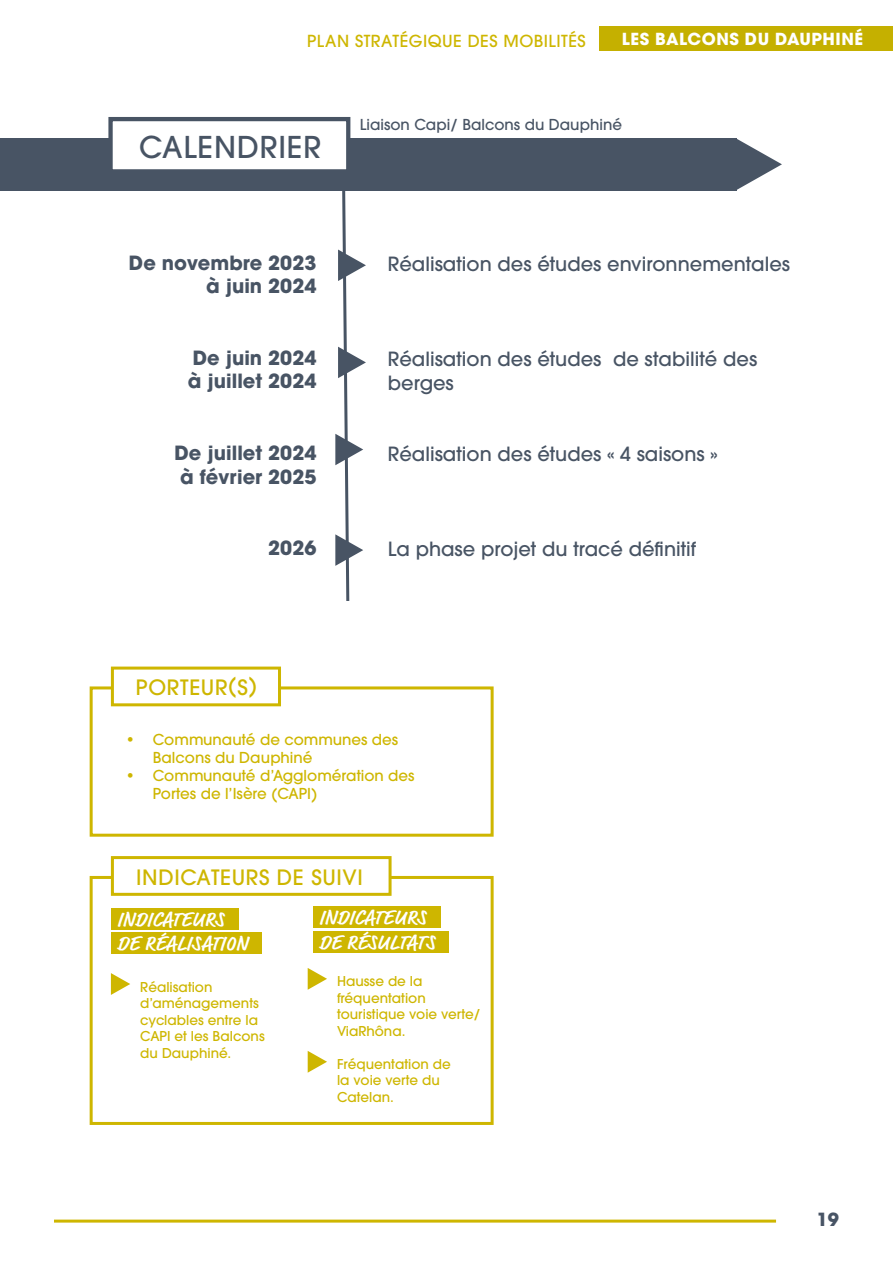
<style>
.page{position:relative;width:893px;height:1263px;background:#fff}
.page>*{position:absolute;margin:0;border:0;box-sizing:border-box;transform-origin:0 0}
.t1{font:500 29.85px "ITC Avant Garde Pro";letter-spacing:.03em;color:#485464}
.t2{font:500 21px "ITC Avant Garde Pro";letter-spacing:.03em;color:#ceb600}
.t3{font:700 20.7px/24.3px "Market Pro";letter-spacing:.01em;color:#fff}
.t4{font:500 19.5px/23.7px "ITC Avant Garde Pro";color:#485464}
.t5{font:700 19.5px/23.7px "ITC Avant Garde Pro";color:#485464}
.t6{font:700 18px "ITC Avant Garde Pro";color:#485465}
.t7{font:500 16.5px "ITC Avant Garde Pro";letter-spacing:.03em;color:#ceb600}
.t8{font:700 16.5px "ITC Avant Garde Pro";letter-spacing:.03em;color:#fff}
.t9{font:500 15px/18px "ITC Avant Garde Pro";color:#ceb600}
.t10{font:500 15px "ITC Avant Garde Pro";color:#485464}
.t11{font:500 13.5px/16.5px "ITC Avant Garde Pro";color:#ceb600}
</style>
<div class="page">
<hr style="left:54px;top:1219px;width:722px;height:3px;background:#ceb600">
<div style="left:600px;top:26px;width:293px;height:25px;background:#c5b000"></div>
<div style="left:90px;top:686px;width:404px;height:151px;border:3px solid #ceb600"></div>
<div style="left:90px;top:876px;width:404px;height:249px;border:3px solid #ceb600"></div>
<div style="left:111px;top:666px;width:170px;height:40px;background:#fff;border:3px solid #ceb600"></div>
<div style="left:111px;top:856px;width:281px;height:40px;background:#fff;border:3px solid #ceb600"></div>
<svg style="left:111px;top:973px;width:19px;height:22px"></svg>
<svg style="left:308px;top:968px;width:19px;height:22px"></svg>
<svg style="left:308px;top:1051px;width:19px;height:22px"></svg>
<div style="left:111px;top:908px;width:128px;height:21px;background:#ceb600"></div>
<div style="left:313px;top:906px;width:128px;height:22px;background:#ceb600"></div>
<div style="left:111px;top:932px;width:150px;height:22px;background:#ceb600"></div>
<div style="left:313px;top:931px;width:135px;height:21px;background:#ceb600"></div>
<div style="left:0;top:138px;width:737px;height:53px;background:#485464"></div>
<svg style="left:737px;top:139px;width:45px;height:51px"></svg>
<div style="left:108px;top:117px;width:242px;height:56px;background:#fff;border:4px solid #485464"></div>
<svg style="left:335px;top:170px;width:31px;height:431px"></svg>
<p class="t7" style="left:307px;top:30px;width:280px">PLAN STRATÉGIQUE DES MOBILITÉS</p>
<p class="t8" style="left:622px;top:28px;width:243px">LES BALCONS DU DAUPHINÉ</p>
<p class="t10" style="left:360px;top:115px;width:264px">Liaison Capi/ Balcons du Dauphiné</p>
<h1 class="t1" style="left:139px;top:128px;width:184px">CALENDRIER</h1>
<h3 class="t5" style="left:129px;top:250px;width:189px;text-align:right">De novembre 2023 à juin 2024</h3>
<h3 class="t4" style="left:388px;top:252px;width:404px">Réalisation des études environnementales</h3>
<h3 class="t5" style="left:188px;top:345px;width:130px">De juin 2024 à juillet 2024</h3>
<h3 class="t4" style="left:388px;top:347px;width:371px">Réalisation des études de stabilité des berges</h3>
<h3 class="t5" style="left:175px;top:440px;width:143px">De juillet 2024 à février 2025</h3>
<h3 class="t4" style="left:388px;top:442px;width:331px">Réalisation des études « 4 saisons »</h3>
<h3 class="t5" style="left:268px;top:536px;width:50px">2026</h3>
<h3 class="t4" style="left:388px;top:537px;width:310px">La phase projet du tracé définitif</h3>
<h2 class="t2" style="left:136px;top:674px;width:123px">PORTEUR(S)</h2>
<p class="t9" style="left:153px;top:730px;width:247px;text-indent:-27px">• Communauté de communes des<br>Balcons du Dauphiné</p>
<p class="t9" style="left:153px;top:766px;width:263px;text-indent:-27px">• Communauté d’Agglomération des<br>Portes de l’Isère (CAPI)</p>
<h2 class="t2" style="left:136px;top:864px;width:228px">INDICATEURS DE SUIVI</h2>
<h3 class="t3" style="left:117px;top:907px;width:132px">INDICATEURS<br>DE RÉALISATION</h3>
<h3 class="t3" style="left:319px;top:906px;width:117px">INDICATEURS<br>DE RÉSULTATS</h3>
<p class="t11" style="left:140px;top:978px;width:126px">Réalisation d’aménagements cyclables entre la<br>CAPI et les Balcons du Dauphiné.</p>
<p class="t11" style="left:337px;top:973px;width:145px">Hausse de la fréquentation touristique voie verte/<br>ViaRhôna.</p>
<p class="t11" style="left:337px;top:1055px;width:115px">Fréquentation de la voie verte du<br>Catelan.</p>
<h3 class="t6" style="left:817px;top:1207px;width:24px">19</h3>
</div>
